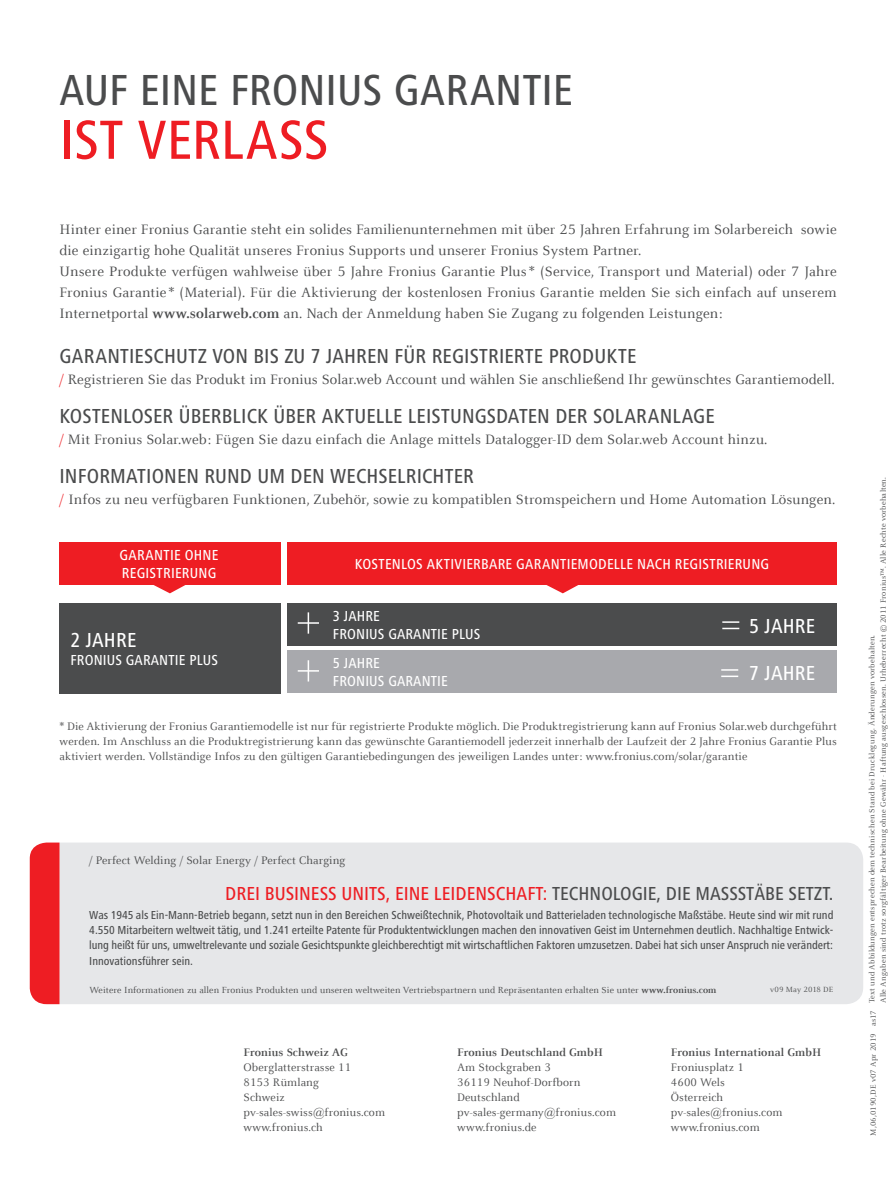
<style>
.page{position:relative;width:893px;height:1191px;background:#fff}
.page>*{position:absolute;margin:0;border:0;box-sizing:border-box;transform-origin:0 0}
.t1{font:500 condensed 57px "Frutiger Next LTW1 G";color:#ee1d23}
.t2{font:500 condensed 45px "Frutiger Next LTW1 G";color:#4b4c4d}
.t3{font:500 condensed 21px "Frutiger Next LTW1 G";letter-spacing:.005em;color:#4b4c4d}
.t4{font:500 condensed 21px "Frutiger Next LTW1 G";letter-spacing:.01em;color:#fff}
.t5{font:500 condensed 19.5px "Frutiger Next LTW1 G";color:#ee1d23}
.t6{font:15px/21px "Celeste Offc Pro";letter-spacing:.01em;color:#4b4c4d}
.t7{font:500 condensed 15px/18px "Frutiger Next LTW1 G";letter-spacing:.01em;color:#fff}
.t8{font:12px/15px "Celeste Offc Pro";letter-spacing:.01em;color:#4b4c4d}
.t9{font:500 condensed 12px/15px "Frutiger Next LTW1 G";letter-spacing:-.005em;color:#4b4c4d;text-align:justify}
.t10{font:700 12px "Celeste Offc Pro";letter-spacing:.01em;color:#4b4c4d}
.t11{font:9.75px "Celeste Offc Pro";letter-spacing:.01em;color:#4b4c4d}
.t12{font:8.25px/11.2px "Celeste Offc Pro";letter-spacing:.02em;color:#4b4c4d}
.s1{font-weight:700}
.s2{color:#ee1d23}
.s3{color:#4b4c4d}
</style>
<div class="page">
<div style="left:60px;top:842px;width:803px;height:162px;background:#e6e7e9"></div>
<div style="left:30px;top:842px;width:30px;height:162px;background:#ee1d23"></div>
<div style="left:287px;top:650px;width:550px;height:43px;background:#a8a9ad"></div>
<div style="left:287px;top:603px;width:550px;height:42px;background:#4b4c4d"></div>
<div style="left:60px;top:603px;width:221px;height:90px;background:#4b4c4d"></div>
<svg style="left:298px;top:660px;width:21px;height:21px"></svg>
<hr style="left:298px;top:622px;width:21px;height:2px;background:#fff">
<svg style="left:308px;top:612px;width:1px;height:21px"></svg>
<svg style="left:154px;top:585px;width:31px;height:8px"></svg>
<svg style="left:546px;top:585px;width:32px;height:8px"></svg>
<div style="left:60px;top:542px;width:221px;height:43px;background:#ee1d23"></div>
<div style="left:287px;top:542px;width:550px;height:43px;background:#ee1d23"></div>
<svg style="left:722px;top:621px;width:17px;height:8px"></svg>
<svg style="left:721px;top:669px;width:17px;height:8px"></svg>
<h2 class="t2" style="left:60px;top:64px;width:100px">AU F EINE</h2>
<h2 class="t2" style="left:230px;top:64px;width:42px">FRONIUS</h2>
<h2 class="t2" style="left:394px;top:64px;width:23px">GARANTIE</h2>
<h1 class="t1" style="left:60px;top:107px;width:107px">IST VERLASS</h1>
<p class="t6" style="left:60px;top:219px;width:779px">Hinter einer Fronius Garantie steht ein solides Familienunternehmen mit über 25 Jahren Erfahrung im Solarbereich sowie die einzigartig hohe Qualität unseres Fronius Supports und unserer Fronius System Partner.<br>Unsere Produkte verfügen wahlweise über 5 Jahre Fronius Garantie Plus * (Service, Transport und Material) oder 7 Jahre Fronius Garantie * (Material). Für die Aktivierung der kostenlosen Fronius Garantie melden Sie sich einfach auf unserem Internetportal <span class="s1">www.solarweb.com</span> an. Nach der Anmeldung haben Sie Zugang zu folgenden Leistungen:</p>
<h3 class="t3" style="left:60px;top:344px;width:12px">GARANTIESC</h3>
<h3 class="t3" style="left:164px;top:344px;width:23px">HUTZ</h3>
<h3 class="t3" style="left:212px;top:344px;width:13px">VON</h3>
<h3 class="t3" style="left:253px;top:344px;width:114px">BIS ZU 7 JAHREN</h3>
<h3 class="t3" style="left:395px;top:344px;width:48px">FÜR REGISTRIERTE</h3>
<h3 class="t3" style="left:549px;top:344px;width:23px">PRODU</h3>
<h3 class="t3" style="left:606px;top:344px;width:22px">KTE</h3>
<p class="t6" style="left:60px;top:369px;width:777px"><span class="s2">/</span> Registrieren Sie das Produkt im Fronius Solar.web Account und wählen Sie anschließend Ihr gewünschtes Garantiemodell.</p>
<h3 class="t3" style="left:60px;top:404px;width:22px">KOSTENLOSER</h3>
<h3 class="t3" style="left:179px;top:404px;width:23px">ÜBERBLIC</h3>
<h3 class="t3" style="left:257px;top:404px;width:39px">K ÜBER</h3>
<h3 class="t3" style="left:322px;top:404px;width:34px">AKTUELLE</h3>
<h3 class="t3" style="left:408px;top:404px;width:11px">LEISTUNGSDATEN</h3>
<h3 class="t3" style="left:555px;top:404px;width:50px">der SOLARANLAGE</h3>
<p class="t6" style="left:60px;top:429px;width:709px"><span class="s2">/</span> Mit Fronius Solar.web: Fügen Sie dazu einfach die Anlage mittels Datalogger-ID dem Solar.web Account hinzu.</p>
<h3 class="t3" style="left:60px;top:464px;width:78px">IN FORMATIONEN</h3>
<h3 class="t3" style="left:204px;top:464px;width:13px">RUND</h3>
<h3 class="t3" style="left:257px;top:464px;width:131px">UM den WECHSELRIC</h3>
<h3 class="t3" style="left:433px;top:464px;width:23px">HTER</h3>
<p class="t6" style="left:60px;top:489px;width:777px"><span class="s2">/</span> Infos zu neu verfügbaren Funktionen, Zubehör, sowie zu kompatiblen Stromspeichern und Home Automation Lösungen.</p>
<p class="t7" style="left:120px;top:545px;width:9px">GARANTIE</p>
<p class="t7" style="left:185px;top:545px;width:26px">OHNE</p>
<p class="t7" style="left:122px;top:563px;width:9px">REGISTRIERUNG</p>
<p class="t7" style="left:355px;top:555px;width:16px">KOSTENLOS</p>
<p class="t7" style="left:427px;top:555px;width:25px">AKTIVIERBARE</p>
<p class="t7" style="left:516px;top:555px;width:9px">GARANTIE</p>
<p class="t7" style="left:578px;top:555px;width:20px">MODELLE</p>
<p class="t7" style="left:637px;top:555px;width:46px">NAC H REGISTRIERUNG</p>
<p class="t7" style="left:333px;top:607px;width:40px">3 JAHRE<br>FRONIUS</p>
<p class="t7" style="left:388px;top:625px;width:9px">GARANTIE</p>
<p class="t7" style="left:452px;top:625px;width:15px">PLUS</p>
<h3 class="t4" style="left:70px;top:627px;width:56px">2 JAHRE</h3>
<p class="t7" style="left:70px;top:650px;width:15px">FRONIUS</p>
<p class="t7" style="left:126px;top:650px;width:9px">GARANTIE</p>
<p class="t7" style="left:189px;top:650px;width:15px">PLUS</p>
<p class="t7" style="left:333px;top:654px;width:40px">5 JAHRE<br>FRONIUS</p>
<p class="t7" style="left:388px;top:672px;width:9px">GARANTIE</p>
<h3 class="t4" style="left:749px;top:614px;width:56px">5 JAHRE</h3>
<h3 class="t4" style="left:749px;top:660px;width:56px">7 JAHRE</h3>
<p class="t8" style="left:60px;top:718px;width:779px;text-align:justify">* Die Aktivierung der Fronius Garantiemodelle ist nur für registrierte Produkte möglich. Die Produktregistrierung kann auf Fronius Solar.web durchgeführt werden. Im Anschluss an die Produktregistrierung kann das gewünschte Garantiemodell jederzeit innerhalb der Laufzeit der 2 Jahre Fronius Garantie Plus aktiviert werden. Vollständige Infos zu den gültigen Garantiebedingungen des jeweiligen Landes unter: www.fronius.com/solar/garantie</p>
<p class="t8" style="left:89px;top:852px;width:258px">/ Perfect Welding / Solar Energy / Perfect Charging</p>
<h3 class="t5" style="left:225px;top:882px;width:610px">DREI BUSINESS UNITS, EINE LEIDENSCHAFT: <span class="s3">TECHNOLOGIE, DIE MASSSTÄBE SETZT.</span></h3>
<p class="t9" style="left:89px;top:908px;width:746px">Was 1945 als Ein-Mann-Betrieb begann, setzt nun in den Bereichen Schweißtechnik, Photovoltaik und Batterieladen technologische Maßstäbe. Heute sind wir mit rund 4.550 Mitarbeitern weltweit tätig, und 1.241 erteilte Patente für Produktentwicklungen machen den innovativen Geist im Unternehmen deutlich. Nachhaltige Entwick&shy;lung heißt für uns, umweltrelevante und soziale Gesichtspunkte gleichberechtigt mit wirtschaftlichen Faktoren umzusetzen. Dabei hat sich unser Anspruch nie verändert:<br>Innovationsführer sein.</p>
<p class="t11" style="left:89px;top:983px;width:628px">Weitere Informationen zu allen Fronius Produkten und unseren weltweiten Vertriebspartnern und Repräsentanten erhalten Sie unter <span class="s1">www.fronius.com</span></p>
<p class="t12" style="left:770px;top:983px;width:65px">v09 May 2018 DE</p>
<p class="t10" style="left:243px;top:1045px;width:106px">Fronius Schweiz AG</p>
<p class="t8" style="left:243px;top:1059px;width:143px">Oberglatterstrasse 11<br>8153 Rümlang<br>Schweiz pv-sales-swiss@fronius.com www.fronius.ch</p>
<p class="t10" style="left:457px;top:1045px;width:147px">Fronius Deutschland GmbH</p>
<p class="t8" style="left:457px;top:1059px;width:160px">Am Stockgraben 3<br>36119 Neuhof-Dorfborn<br>Deutschland pv-sales-germany@fronius.com www.fronius.de</p>
<p class="t10" style="left:671px;top:1045px;width:152px">Fronius International GmbH</p>
<p class="t8" style="left:671px;top:1059px;width:113px">Froniusplatz 1<br>4600 Wels<br>Österreich pv-sales@fronius.com www.fronius.com</p>
<p class="t12" style="left:866px;top:1003px;width:528px;rotate:-90deg">Text und Abbildungen entsprechen dem technischen Stand bei Drucklegung. Änderungen vorbehalten.<br>Alle Angaben sind trotz sorgfältiger Bearbeitung ohne Gewähr - Haftung ausgeschlossen. Urheberrecht © 2011 Fronius™. Alle Rechte vorbehalten.</p>
<p class="t12" style="left:868px;top:1026px;width:17px;rotate:-90deg">as17</p>
<p class="t12" style="left:868px;top:1135px;width:103px;rotate:-90deg">M,06,0190,DE v07 Apr 2019</p>
</div>
